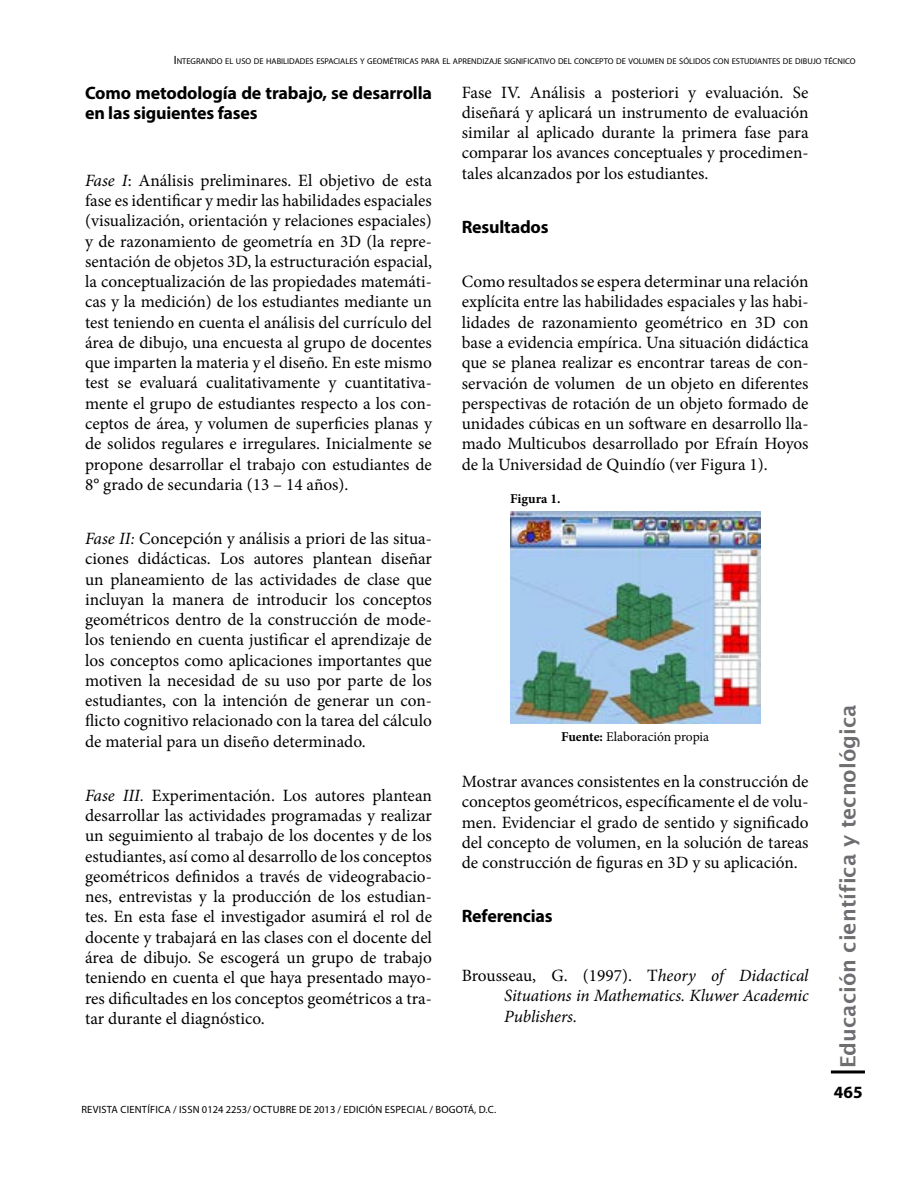
<style>
.page{position:relative;width:915px;height:1191px;background:#fff}
.page>*{position:absolute;margin:0;border:0;box-sizing:border-box;transform-origin:0 0}
.t1{font:600 21px "Lucida Sans";color:#6d6e71}
.t2{font:700 18px/20.2px "Myriad Pro";letter-spacing:-.01em;color:#000}
.t3{font:17.25px/20.2px "Minion Pro";color:#000;text-align:justify}
.t4{font:italic 17.25px/20.2px "Minion Pro";letter-spacing:-.005em;color:#000;text-align:justify}
.t5{font:700 17.25px "Myriad Pro";color:#000}
.t6{font:13.5px "Minion Pro";color:#000}
.t7{font:700 13.5px "Minion Pro";color:#000}
.t8{font:10.5px "Myriad Pro";letter-spacing:.02em;color:#000}
.t9{font:8.4px "Myriad Pro";color:#000}
.s1{font-size:12px}
.s2{font-style:italic}
.s3{font-weight:700}
.s4{font-style:normal}
</style>
<div class="page">
<div style="left:830px;top:1070px;width:34px;height:3px;border:2px solid #000"></div>
<img style="left:510px;top:512px;width:250px;height:211px">
<p class="t9" style="left:174px;top:56px;width:682px"><span class="s1">I</span>NTEGRANDO EL USO DE HABILIDADES ESPACIALES Y GEOMÉTRICAS PARA EL APRENDIZAJE SIGNIFICATIVO DEL CONCEPTO DE VOLUMEN DE SÓLIDOS CON ESTUDIANTES DE DIBUJO TÉCNICO</p>
<p class="t2" style="left:85px;top:82px;width:348px">Como metodología de trabajo, se desarrolla en las siguientes fases</p>
<p class="t3" style="left:461px;top:82px;width:348px">Fase IV. Análisis a posteriori y evaluación. Se diseñará y aplicará un instrumento de evaluación similar al aplicado durante la primera fase para comparar los avances conceptuales y procedimen&shy;tales alcanzados por los estudiantes.</p>
<p class="t2" style="left:461px;top:216px;width:88px">Resultados</p>
<p class="t3" style="left:85px;top:170px;width:348px"><span class="s2">Fase I</span>: Análisis preliminares. El objetivo de esta fase es identificar y medir las habilidades espaciales (visualización, orientación y relaciones espaciales) y de razonamiento de geometría en 3D (la repre&shy;sentación de objetos 3D, la estructuración espacial, la conceptualización de las propiedades matemáti&shy;cas y la medición) de los estudiantes mediante un test teniendo en cuenta el análisis del currículo del área de dibujo, una encuesta al grupo de docentes que imparten la materia y el diseño. En este mismo test se evaluará cualitativamente y cuantitativa&shy;mente el grupo de estudiantes respecto a los con&shy;ceptos de área, y volumen de superficies planas y de solidos regulares e irregulares. Inicialmente se propone desarrollar el trabajo con estudiantes de 8° grado de secundaria (13 – 14 años).</p>
<p class="t3" style="left:85px;top:528px;width:348px"><span class="s2">Fase II:</span> Concepción y análisis a priori de las situa&shy;ciones didácticas. Los autores plantean diseñar un planeamiento de las actividades de clase que incluyan la manera de introducir los conceptos geométricos dentro de la construcción de mode&shy;los teniendo en cuenta justificar el aprendizaje de los conceptos como aplicaciones importantes que motiven la necesidad de su uso por parte de los estudiantes, con la intención de generar un con&shy;flicto cognitivo relacionado con la tarea del cálculo de material para un diseño determinado.</p>
<p class="t3" style="left:85px;top:785px;width:348px"><span class="s2">Fase III.</span> Experimentación. Los autores plantean desarrollar las actividades programadas y realizar un seguimiento al trabajo de los docentes y de los estudiantes, así como al desarrollo de los conceptos geométricos definidos a través de videograbacio&shy;nes, entrevistas y la producción de los estudian&shy;tes. En esta fase el investigador asumirá el rol de docente y trabajará en las clases con el docente del área de dibujo. Se escogerá un grupo de trabajo teniendo en cuenta el que haya presentado mayo&shy;res dificultades en los conceptos geométricos a tra&shy;tar durante el diagnóstico.</p>
<p class="t3" style="left:461px;top:272px;width:348px">Como resultados se espera determinar una relación explícita entre las habilidades espaciales y las habi&shy;lidades de razonamiento geométrico en 3D con base a evidencia empírica. Una situación didáctica que se planea realizar es encontrar tareas de con&shy;servación de volumen de un objeto en diferentes perspectivas de rotación de un objeto formado de unidades cúbicas en un software en desarrollo lla&shy;mado Multicubos desarrollado por Efraín Hoyos de la Universidad de Quindío (ver Figura 1).</p>
<p class="t7" style="left:510px;top:489px;width:52px">Figura 1.</p>
<p class="t1" style="left:834px;top:1068px;width:365px;rotate:-90deg">Educación científica y tecnológica</p>
<p class="t5" style="left:833px;top:1081px;width:30px">465</p>
<p class="t6" style="left:561px;top:728px;width:149px"><span class="s3">Fuente:</span> Elaboración propia</p>
<p class="t3" style="left:461px;top:771px;width:348px">Mostrar avances consistentes en la construcción de conceptos geométricos, específicamente el de volu&shy;men. Evidenciar el grado de sentido y significado del concepto de volumen, en la solución de tareas de construcción de figuras en 3D y su aplicación.</p>
<p class="t2" style="left:461px;top:905px;width:92px">Referencias</p>
<p class="t4" style="left:504px;top:965px;width:306px;text-indent:-43px"><span class="s4">Brousseau, G. (1997). T</span>heory of Didactical Situations in Mathematics. Kluwer Academic Publishers.</p>
<p class="t8" style="left:81px;top:1102px;width:416px">REVISTA CIENTÍFICA / ISSN 0124 2253/ OCTUBRE DE 2013 / EDICIÓN ESPECIAL / BOGOTÁ, D.C.</p>
</div>
